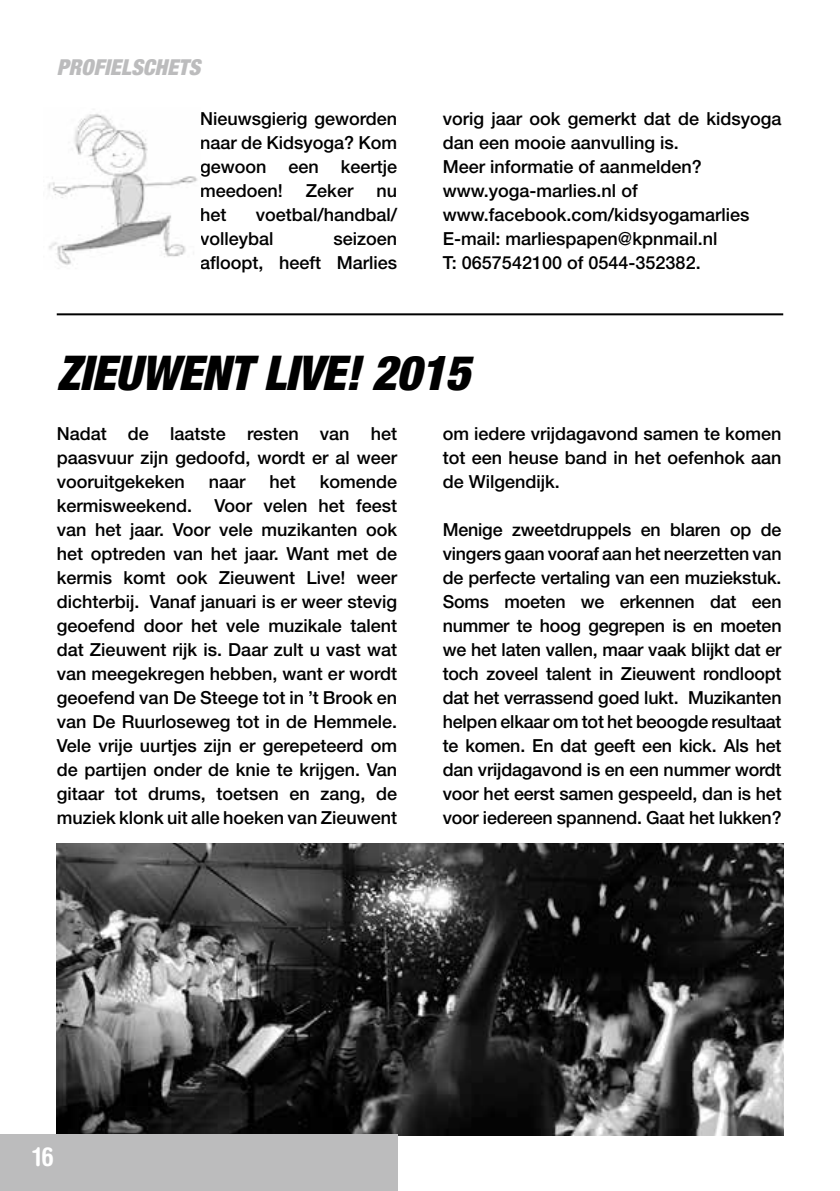
<style>
.page{position:relative;width:840px;height:1191px;background:#fff}
.page>*{position:absolute;margin:0;border:0;box-sizing:border-box;transform-origin:0 0}
.t1{font:italic 900 condensed 48px "Helvetica Neue";letter-spacing:-.01em;color:#000}
.t2{font:700 condensed 26px "Helvetica Rounded";color:#fff}
.t3{font:italic 900 condensed 22px "Helvetica Neue";color:#bcbcbd}
.t4{font:500 18px/24px "Helvetica Neue";color:#000;text-align:justify}
</style>
<div class="page">
<img style="left:48px;top:113px;width:150px;height:156px">
<hr style="left:57px;top:313px;width:725px;height:2px;background:#000">
<img style="left:57px;top:843px;width:725px;height:292px">
<div style="left:0;top:1134px;width:397px;height:57px;background:#bcbcbd"></div>
<p class="t3" style="left:57px;top:53px;width:145px">PROFIELSCHETS</p>
<p class="t4" style="left:200px;top:107px;width:198px">Nieuwsgierig geworden naar de Kidsyoga? Kom gewoon een keertje meedoen!</p>
<p class="t4" style="left:306px;top:179px;width:49px">Zeker</p>
<p class="t4" style="left:376px;top:179px;width:22px">nu</p>
<p class="t4" style="left:200px;top:203px;width:198px;text-indent:56px">voetbal/handbal/ volleybal</p>
<p class="t4" style="left:200px;top:203px;width:28px">het</p>
<p class="t4" style="left:200px;top:227px;width:198px;text-align:right">seizoen<br>afloopt, heeft Marlies</p>
<p class="t4" style="left:442px;top:107px;width:340px;text-align:left">vorig jaar ook gemerkt dat de kidsyoga dan een mooie aanvulling is.<br>Meer informatie of aanmelden? www.yoga-marlies.nl of www.facebook.com/kidsyogamarlies<br>E-mail: marliespapen@kpnmail.nl<br>T: 0657542100 of 0544-352382.</p>
<h1 class="t1" style="left:57px;top:344px;width:415px">ZIEUWENT LIVE! 2015</h1>
<p class="t4" style="left:57px;top:421px;width:342px">Nadat de laatste resten van het paasvuur zijn gedoofd, wordt er al weer vooruitgekeken</p>
<p class="t4" style="left:57px;top:469px;width:342px;text-indent:263px">komende kermisweekend. Voor velen het feest van het jaar. Voor vele muzikanten ook het optreden van het jaar. Want met de kermis komt ook Zieuwent Live! weer dichterbij. Vanaf januari is er weer stevig geoefend door het vele muzikale talent dat Zieuwent rijk is. Daar zult u vast wat van meegekregen hebben, want er wordt geoefend van De Steege tot in ’t Brook en van De Ruurloseweg tot in de Hemmele.<br>Vele vrije uurtjes zijn er gerepeteerd om de partijen onder de knie te krijgen. Van gitaar tot drums, toetsen en zang, de muziek klonk uit alle hoeken van Zieuwent</p>
<p class="t4" style="left:209px;top:469px;width:38px">naar</p>
<p class="t4" style="left:269px;top:469px;width:28px">het</p>
<p class="t4" style="left:442px;top:421px;width:340px">om iedere vrijdagavond samen te komen tot een heuse band in het oefenhok aan de Wilgendijk.</p>
<p class="t4" style="left:442px;top:517px;width:340px">Menige zweetdruppels en blaren op de vingers gaan vooraf aan het neerzetten van de perfecte vertaling van een muziekstuk.<br>Soms moeten we erkennen dat een nummer te hoog gegrepen is en moeten we het laten vallen, maar vaak blijkt dat er toch zoveel talent in Zieuwent rondloopt dat het verrassend goed lukt. Muzikanten helpen elkaar om tot het beoogde resultaat te komen. En dat geeft een kick. Als het dan vrijdagavond is en een nummer wordt voor het eerst samen gespeeld, dan is het voor iedereen spannend. Gaat het lukken?</p>
<h2 class="t2" style="left:33px;top:1140px;width:23px">16</h2>
</div>
